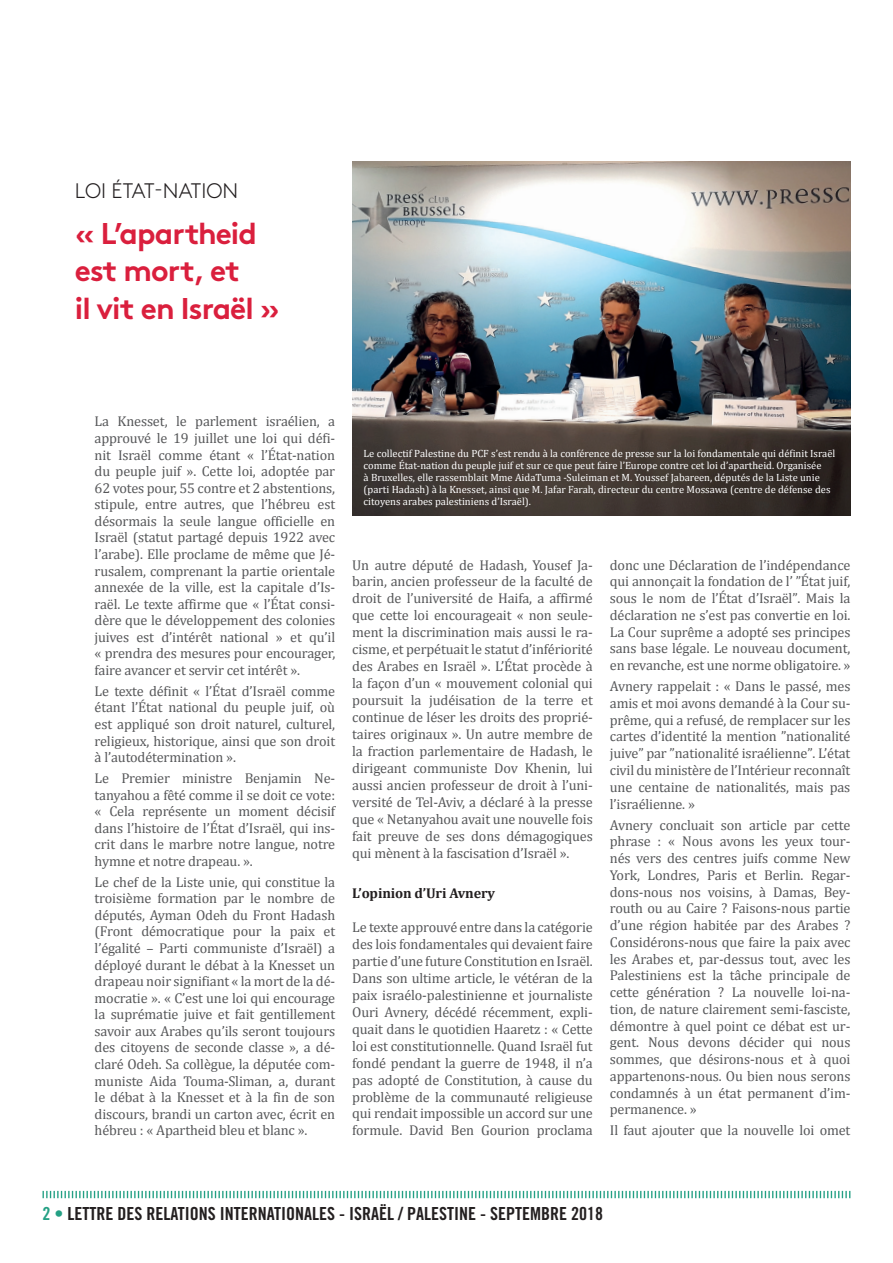
<style>
.page{position:relative;width:893px;height:1263px;background:#fff}
.page>*{position:absolute;margin:0;border:0;box-sizing:border-box;transform-origin:0 0}
.t1{font:700 30px/37.5px "Brown Pro";letter-spacing:-.03em;color:#da1f3d}
.t2{font:300 21px "Brown Pro";color:#231f20}
.t3{font:18px "Trade Gothic Bold Cond Twenty";color:#231f20}
.t4{font:14.25px/16.5px "Cambria";letter-spacing:-.01em;color:#57585a;text-align:justify}
.t5{font:700 14.25px "Cambria";letter-spacing:-.01em;color:#231f20}
.t6{font:10.5px/12px "Cambria";color:#fff}
.s1{color:#24a084}
</style>
<div class="page">
<svg style="left:42px;top:1190px;width:809px;height:9px"></svg>
<img style="left:352px;top:162px;width:498px;height:354px">
<h2 class="t2" style="left:75px;top:175px;width:165px">LOI ÉTAT-NATION</h2>
<h1 class="t1" style="left:75px;top:211px;width:207px">« L’apartheid est mort, et<br>il vit en Israël »</h1>
<p class="t4" style="left:95px;top:413px;width:242px">La Knesset, le parlement israélien, a approuvé le 19 juillet une loi qui défi&shy;nit Israël comme étant « l’État-nation du peuple juif ». Cette loi, adoptée par 62 votes pour, 55 contre et 2 abstentions, stipule, entre autres, que l’hébreu est désormais la seule langue officielle en Israël (statut partagé depuis 1922 avec l’arabe). Elle proclame de même que Jé&shy;rusalem, comprenant la partie orientale annexée de la ville, est la capitale d’Is&shy;raël. Le texte affirme que « l’État consi&shy;dère que le développement des colonies juives est d’intérêt national » et qu’il « prendra des mesures pour encourager, faire avancer et servir cet intérêt ».</p>
<p class="t4" style="left:95px;top:683px;width:242px">Le texte définit « l’État d’Israël comme étant l’État national du peuple juif, où est appliqué son droit naturel, culturel, religieux, historique, ainsi que son droit à l’autodétermination ».</p>
<p class="t4" style="left:95px;top:770px;width:242px">Le Premier ministre Benjamin Ne&shy;tanyahou a fêté comme il se doit ce vote: « Cela représente un moment décisif dans l’histoire de l’État d’Israël, qui ins&shy;crit dans le marbre notre langue, notre hymne et notre drapeau. ».</p>
<p class="t4" style="left:95px;top:873px;width:242px">Le chef de la Liste unie, qui constitue la troisième formation par le nombre de députés, Ayman Odeh du Front Hadash (Front démocratique pour la paix et l’égalité – Parti communiste d’Israël) a déployé durant le débat à la Knesset un drapeau noir signifiant « la mort de la dé&shy;mocratie ». « C’est une loi qui encourage la suprématie juive et fait gentillement savoir aux Arabes qu’ils seront toujours des citoyens de seconde classe », a dé&shy;claré Odeh. Sa collègue, la députée com&shy;muniste Aida Touma-Sliman, a, durant le débat à la Knesset et à la fin de son discours, brandi un carton avec, écrit en hébreu : « Apartheid bleu et blanc ».</p>
<p class="t6" style="left:364px;top:447px;width:473px">Le collectif Palestine du PCF s’est rendu à la conférence de presse sur la loi fondamentale qui définit Israël comme État-nation du peuple juif et sur ce que peut faire l’Europe contre cet loi d’apartheid. Organisée<br>à Bruxelles, elle rassemblait Mme AidaTuma -Suleiman et M. Youssef Jabareen, députés de la Liste unie (parti Hadash) à la Knesset, ainsi que M. Jafar Farah, directeur du centre Mossawa (centre de défense des citoyens arabes palestiniens d’Israël).</p>
<p class="t4" style="left:352px;top:556px;width:242px;line-height:17px">Un autre député de Hadash, Yousef Ja&shy;barin, ancien professeur de la faculté de droit de l’université de Haifa, a affirmé que cette loi encourageait « non seule&shy;ment la discrimination mais aussi le ra&shy;cisme, et perpétuait le statut d’infériorité des Arabes en Israël ». L’État procède à la façon d’un « mouvement colonial qui poursuit la judéisation de la terre et continue de léser les droits des proprié&shy;taires originaux ». Un autre membre de la fraction parlementaire de Hadash, le dirigeant communiste Dov Khenin, lui aussi ancien professeur de droit à l’uni&shy;versité de Tel-Aviv, a déclaré à la presse que « Netanyahou avait une nouvelle fois fait preuve de ses dons démagogiques qui mènent à la fascisation d’Israël ».</p>
<p class="t5" style="left:352px;top:883px;width:144px">L’opinion d’Uri Avnery</p>
<p class="t4" style="left:352px;top:918px;width:242px;line-height:17px">Le texte approuvé entre dans la catégorie des lois fondamentales qui devaient faire partie d’une future Constitution en Israël.<br>Dans son ultime article, le vétéran de la paix israélo-palestinienne et journaliste Ouri Avnery, décédé récemment, expli&shy;quait dans le quotidien Haaretz : « Cette loi est constitutionnelle. Quand Israël fut fondé pendant la guerre de 1948, il n’a pas adopté de Constitution, à cause du problème de la communauté religieuse qui rendait impossible un accord sur une formule. David Ben Gourion proclama</p>
<p class="t4" style="left:610px;top:556px;width:242px">donc une Déclaration de l’indépendance qui annonçait la fondation de l’ ˮÉtat juif, sous le nom de l’État d’Israëlˮ. Mais la déclaration ne s’est pas convertie en loi.<br>La Cour suprême a adopté ses principes sans base légale. Le nouveau document, en revanche, est une norme obligatoire. »</p>
<p class="t4" style="left:610px;top:678px;width:242px">Avnery rappelait : « Dans le passé, mes amis et moi avons demandé à la Cour su&shy;prême, qui a refusé, de remplacer sur les cartes d’identité la mention ˮnationalité juiveˮ par ˮnationalité israélienneˮ. L’état civil du ministère de l’Intérieur reconnaît une centaine de nationalités, mais pas l’israélienne. »</p>
<p class="t4" style="left:610px;top:816px;width:242px">Avnery concluait son article par cette phrase : « Nous avons les yeux tour&shy;nés vers des centres juifs comme New York, Londres, Paris et Berlin. Regar&shy;dons-nous nos voisins, à Damas, Bey&shy;routh ou au Caire ? Faisons-nous partie d’une région habitée par des Arabes ?<br>Considérons-nous que faire la paix avec les Arabes et, par-dessus tout, avec les Palestiniens est la tâche principale de cette génération ? La nouvelle loi-na&shy;tion, de nature clairement semi-fasciste, démontre à quel point ce débat est ur&shy;gent. Nous devons décider qui nous sommes, que désirons-nous et à quoi appartenons-nous. Ou bien nous serons condamnés à un état permanent d’im&shy;permanence. »</p>
<p class="t4" style="left:610px;top:1122px;width:242px">Il faut ajouter que la nouvelle loi omet</p>
<p class="t3" style="left:43px;top:1203px;width:562px"><span class="s1">2 •</span> LETTRE DES RELATIONS INTERNATIONALES - ISRAËL / PALESTINE - SEPTEMBRE 2018</p>
</div>
